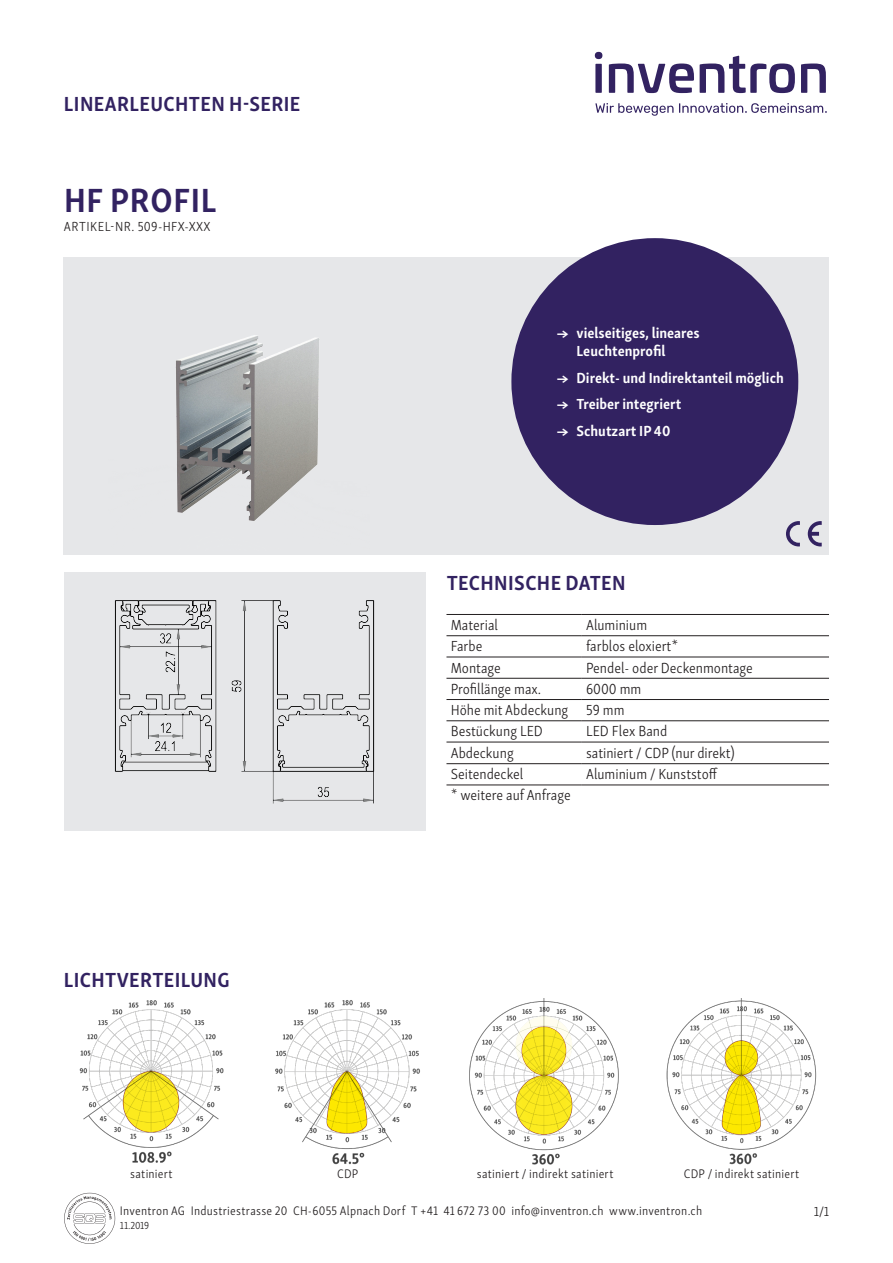
<style>
.page{position:relative;width:893px;height:1263px;background:#fff}
.page>*{position:absolute;margin:0;border:0;box-sizing:border-box;transform-origin:0 0}
.Default{font:700 34.5px "Skolar Sans Latn Cn";letter-spacing:.02em;color:#322261}
.Pa4{font:700 21px "Skolar Sans Latn Cn";letter-spacing:.02em;color:#322261}
.Pa4-2{font:300 15px "Skolar Sans Latn Cn";color:#231f20}
.Pa4-3{font:700 15px/18px "Skolar Sans Latn Cn";color:#fff}
.Pa4-4{font:300 13.5px "Skolar Sans Latn Cn";letter-spacing:.025em;color:#231f20}
.Pa4-5{font:300 12.75px "Skolar Sans Latn Cn";letter-spacing:.015em;color:#231f20}
.Pa4-6{font:300 10.5px "Skolar Sans Latn Cn";letter-spacing:-.015em;color:#231f20}
</style>
<div class="page">
<div style="left:595px;top:52px;width:7px;height:7px;background:#322261;border-radius:50%"></div>
<div style="left:595px;top:64px;width:7px;height:29px;background:#322261"></div>
<svg style="left:609px;top:64px;width:85px;height:29px"></svg>
<svg style="left:700px;top:56px;width:95px;height:37px"></svg>
<svg style="left:801px;top:64px;width:25px;height:29px"></svg>
<svg style="left:595px;top:103px;width:232px;height:13px"></svg>
<div style="left:64px;top:257px;width:765px;height:298px;background:#e6e7e9"></div>
<img style="left:175px;top:335px;width:144px;height:186px">
<div style="left:64px;top:572px;width:361px;height:259px;background:#e6e7e9"></div>
<img style="left:114px;top:600px;width:261px;height:204px">
<img style="left:275px;top:1000px;width:145px;height:165px">
<img style="left:666px;top:998px;width:151px;height:167px">
<img style="left:79px;top:1000px;width:145px;height:163px">
<img style="left:469px;top:998px;width:150px;height:167px">
<svg style="left:786px;top:521px;width:14px;height:25px"></svg>
<svg style="left:808px;top:521px;width:14px;height:25px"></svg>
<svg style="left:64px;top:1193px;width:51px;height:51px"></svg>
<div style="left:511px;top:238px;width:287px;height:287px;background:#322261;border-radius:50%"></div>
<hr style="left:446px;top:635px;width:136px;height:1px;background:#231f20">
<hr style="left:582px;top:635px;width:247px;height:1px;background:#231f20">
<hr style="left:446px;top:657px;width:136px;height:1px;background:#231f20">
<hr style="left:582px;top:657px;width:247px;height:1px;background:#231f20">
<hr style="left:446px;top:678px;width:136px;height:1px;background:#231f20">
<hr style="left:582px;top:678px;width:247px;height:1px;background:#231f20">
<hr style="left:446px;top:699px;width:136px;height:1px;background:#231f20">
<hr style="left:582px;top:699px;width:247px;height:1px;background:#231f20">
<hr style="left:446px;top:720px;width:136px;height:1px;background:#231f20">
<hr style="left:582px;top:720px;width:247px;height:1px;background:#231f20">
<hr style="left:446px;top:742px;width:136px;height:1px;background:#231f20">
<hr style="left:582px;top:742px;width:247px;height:1px;background:#231f20">
<hr style="left:446px;top:614px;width:136px;height:1px;background:#231f20">
<hr style="left:582px;top:614px;width:247px;height:1px;background:#231f20">
<hr style="left:446px;top:763px;width:136px;height:1px;background:#231f20">
<hr style="left:582px;top:763px;width:247px;height:1px;background:#231f20">
<hr style="left:446px;top:785px;width:136px;height:1px;background:#231f20">
<hr style="left:582px;top:785px;width:247px;height:1px;background:#231f20">
<p class="Pa4" style="left:64px;top:87px;width:238px">LINEARLEUCHTEN H-SERIE</p>
<p class="Default" style="left:64px;top:172px;width:154px">HF PROFIL</p>
<p class="Pa4-4" style="left:64px;top:217px;width:148px">ARTIKEL-NR. 509-HFX-XXX</p>
<p class="Pa4" style="left:64px;top:962px;width:167px">LICHTVERTEILUNG</p>
<p class="Pa4-3" style="left:577px;top:323px;width:125px;text-indent:-20px">→ vielseitiges, lineares<br>Leuchtenprofil</p>
<p class="Pa4-3" style="left:557px;top:367px;width:228px">→ Direkt- und Indirektanteil möglich</p>
<p class="Pa4-3" style="left:557px;top:394px;width:126px">→ Treiber integriert</p>
<p class="Pa4-3" style="left:557px;top:420px;width:115px">→ Schutzart IP 40</p>
<p class="Pa4" style="left:447px;top:566px;width:181px">TECHNISCHE DATEN</p>
<p class="Pa4-2" style="left:451px;top:614px;width:49px">Material</p>
<p class="Pa4-2" style="left:586px;top:614px;width:63px">Aluminium</p>
<p class="Pa4-2" style="left:451px;top:635px;width:33px">Farbe</p>
<p class="Pa4-2" style="left:586px;top:635px;width:94px">farblos eloxiert*</p>
<p class="Pa4-2" style="left:451px;top:656px;width:52px">Montage</p>
<p class="Pa4-2" style="left:586px;top:656px;width:168px">Pendel- oder Deckenmontage</p>
<p class="Pa4-2" style="left:451px;top:678px;width:92px">Profillänge max.</p>
<p class="Pa4-2" style="left:586px;top:678px;width:57px">6000 mm</p>
<p class="Pa4-2" style="left:451px;top:699px;width:119px">Höhe mit Abdeckung</p>
<p class="Pa4-2" style="left:586px;top:699px;width:40px">59 mm</p>
<p class="Pa4-2" style="left:451px;top:720px;width:94px">Bestückung LED</p>
<p class="Pa4-2" style="left:586px;top:720px;width:83px">LED Flex Band</p>
<p class="Pa4-2" style="left:451px;top:741px;width:65px">Abdeckung</p>
<p class="Pa4-2" style="left:586px;top:741px;width:150px">satiniert / CDP (nur direkt)</p>
<p class="Pa4-2" style="left:451px;top:763px;width:74px">Seitendeckel</p>
<p class="Pa4-2" style="left:586px;top:763px;width:133px">Aluminium / Kunststoff</p>
<p class="Pa4-2" style="left:451px;top:784px;width:121px">* weitere auf Anfrage</p>
<p class="Pa4-5" style="left:130px;top:1164px;width:44px">satiniert</p>
<p class="Pa4-5" style="left:337px;top:1164px;width:23px">CDP</p>
<p class="Pa4-5" style="left:477px;top:1164px;width:138px">satiniert / indirekt satiniert</p>
<p class="Pa4-5" style="left:684px;top:1164px;width:117px">CDP / indirekt satiniert</p>
<p class="Pa4-5" style="left:120px;top:1202px;width:584px">Inventron AG Industriestrasse 20 CH-6055 Alpnach Dorf T +41 41 672 73 00 info@inventron.ch www.inventron.ch</p>
<p class="Pa4-6" style="left:120px;top:1217px;width:31px">11.2019</p>
<p class="Pa4-4" style="left:814px;top:1201px;width:17px">1/1</p>
</div>
